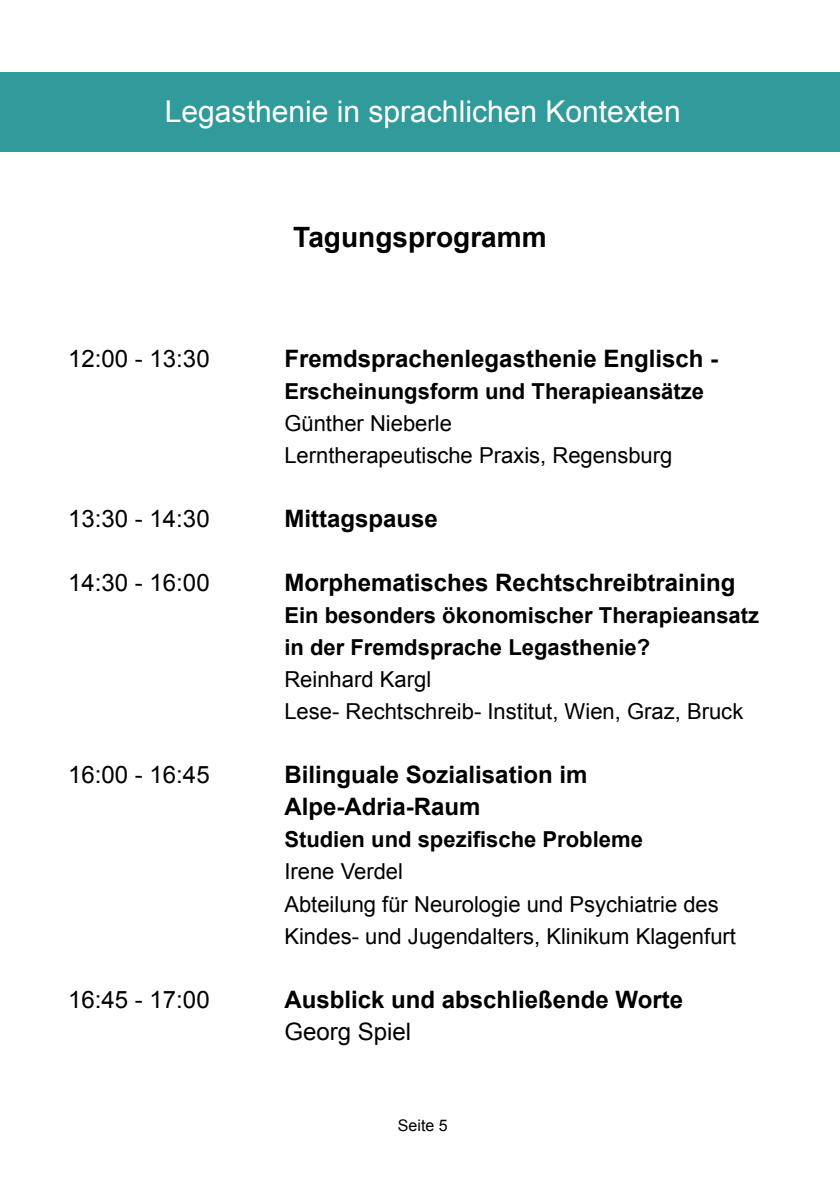
<style>
.page{position:relative;width:840px;height:1191px;background:#fff}
.page>*{position:absolute;margin:0;border:0;box-sizing:border-box;transform-origin:0 0}
.t1{font:30px "Arial";color:#fff}
.t2{font:700 28px "Arial";color:#000}
.t3{font:700 24px/32px "Arial";color:#000}
.t4{font:24px "Arial";color:#000}
.t5{font:22px/32px "Arial";color:#000}
.t6{font:700 22px/32px "Arial";color:#000}
.t7{font:16px "Arial";color:#000}
</style>
<div class="page">
<div style="left:0;top:72px;width:839px;height:79px;background:#319b9b"></div>
<h1 class="t1" style="left:165px;top:92px;width:517px">Legasthenie in sprachlichen Kontexten</h1>
<p class="t2" style="left:293px;top:219px;width:255px">Tagungsprogramm</p>
<p class="t4" style="left:68px;top:343px;width:143px">12:00 - 13:30</p>
<p class="t3" style="left:284px;top:343px;width:435px">Fremdsprachenlegasthenie Englisch -</p>
<p class="t6" style="left:284px;top:376px;width:421px">Erscheinungsform und Therapieansätze</p>
<p class="t5" style="left:284px;top:408px;width:389px">Günther Nieberle<br>Lerntherapeutische Praxis, Regensburg</p>
<p class="t4" style="left:68px;top:503px;width:143px">13:30 - 14:30</p>
<p class="t3" style="left:284px;top:503px;width:155px">Mittagspause</p>
<p class="t4" style="left:68px;top:567px;width:143px">14:30 - 16:00</p>
<p class="t3" style="left:284px;top:567px;width:452px">Morphematisches Rechtschreibtraining</p>
<p class="t6" style="left:284px;top:600px;width:476px">Ein besonders ökonomischer Therapieansatz in der Fremdsprache Legasthenie?</p>
<p class="t5" style="left:284px;top:664px;width:460px">Reinhard Kargl<br>Lese- Rechtschreib- Institut, Wien, Graz, Bruck</p>
<p class="t4" style="left:68px;top:759px;width:143px">16:00 - 16:45</p>
<p class="t3" style="left:284px;top:759px;width:304px">Bilinguale Sozialisation im<br>Alpe-Adria-Raum</p>
<p class="t6" style="left:284px;top:824px;width:360px">Studien und spezifische Probleme</p>
<p class="t5" style="left:284px;top:856px;width:453px">Irene Verdel<br>Abteilung für Neurologie und Psychiatrie des<br>Kindes- und Jugendalters, Klinikum Klagenfurt</p>
<p class="t4" style="left:68px;top:983px;width:143px">16:45 - 17:00</p>
<p class="t3" style="left:284px;top:983px;width:400px">Ausblick und abschließende Worte</p>
<p class="t4" style="left:284px;top:1015px;width:128px">Georg Spiel</p>
<p class="t7" style="left:397px;top:1114px;width:51px">Seite 5</p>
</div>
